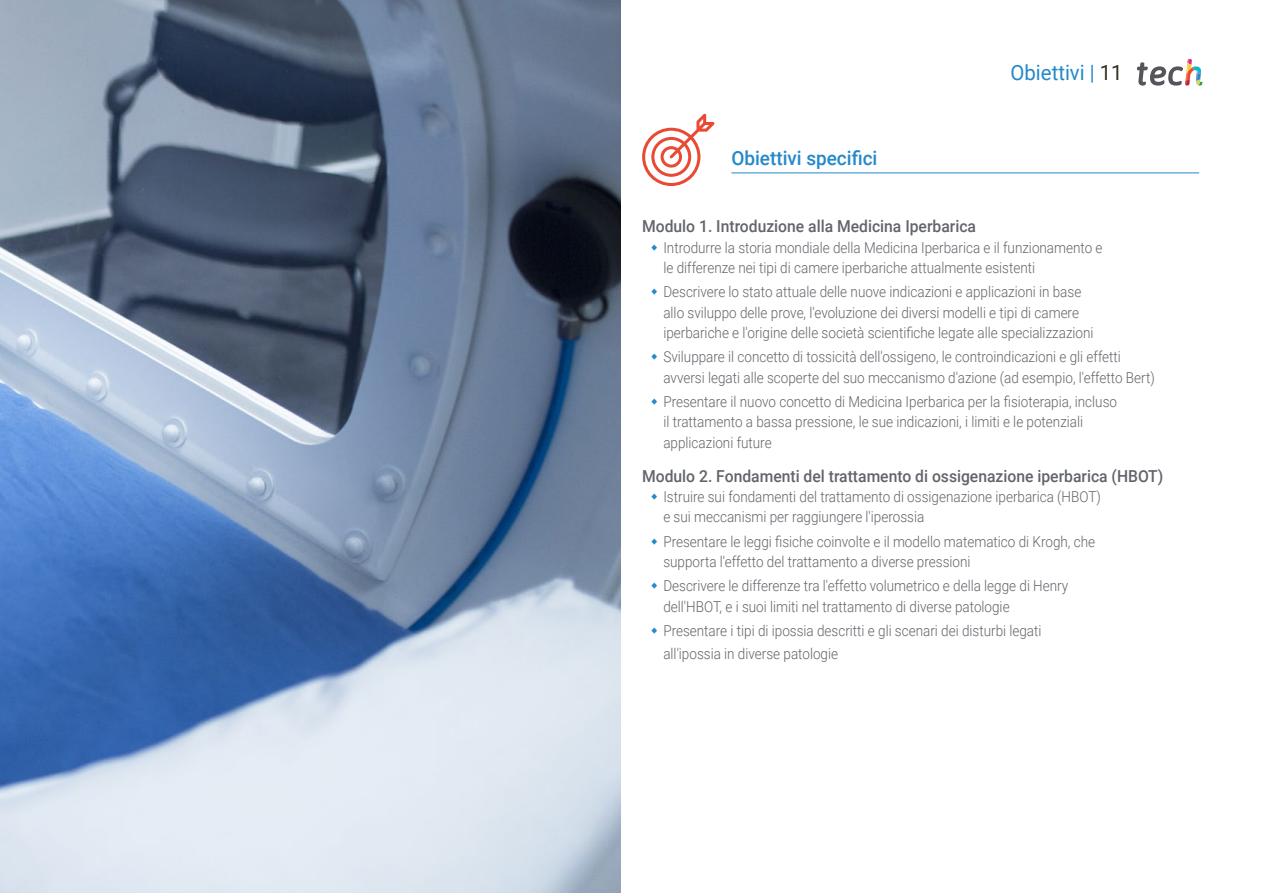
<style>
.page{position:relative;width:1263px;height:893px;background:#fff}
.page>*{position:absolute;margin:0;border:0;box-sizing:border-box;transform-origin:0 0}
.t1{font:21px "Roboto";color:#2488c9}
.t2{font:500 19.5px "Roboto";color:#2488c9}
.t3{font:500 16.5px "Roboto";color:#61646a;scale:.95 1}
.t4{font:300 15px/20.2px "Roboto";color:#61646a;scale:.9 1}
.s1{color:#312e20}
</style>
<div class="page">
<img style="left:0;top:0;width:621px;height:893px">
<hr style="left:731px;top:173px;width:468px;height:1px;background:#2488c9">
<svg style="left:642px;top:114px;width:72px;height:72px"></svg>
<svg style="left:1137px;top:59px;width:65px;height:27px"></svg>
<h2 class="t2" style="left:731px;top:144px;width:147px">Obiettivi specifici</h2>
<h1 class="t1" style="left:1010px;top:57px;width:114px">Obiettivi | <span class="s1">11</span></h1>
<p class="t3" style="left:642px;top:215px;width:353px">Modulo 1. Introduzione alla Medicina Iperbarica</p>
<p class="t4" style="left:663px;top:237px;width:489px">Introdurre la storia mondiale della Medicina Iperbarica e il funzionamento e le differenze nei tipi di camere iperbariche attualmente esistenti</p>
<p class="t4" style="left:663px;top:281px;width:479px">Descrivere lo stato attuale delle nuove indicazioni e applicazioni in base allo sviluppo delle prove, l'evoluzione dei diversi modelli e tipi di camere iperbariche e l'origine delle società scientifiche legate alle specializzazioni</p>
<p class="t4" style="left:663px;top:346px;width:547px">Sviluppare il concetto di tossicità dell'ossigeno, le controindicazioni e gli effetti avversi legati alle scoperte del suo meccanismo d'azione (ad esempio, l'effetto Bert)</p>
<p class="t4" style="left:663px;top:391px;width:506px">Presentare il nuovo concetto di Medicina Iperbarica per la fisioterapia, incluso il trattamento a bassa pressione, le sue indicazioni, i limiti e le potenziali applicazioni future</p>
<p class="t3" style="left:642px;top:464px;width:550px">Modulo 2. Fondamenti del trattamento di ossigenazione iperbarica (HBOT)</p>
<p class="t4" style="left:663px;top:486px;width:488px">Istruire sui fondamenti del trattamento di ossigenazione iperbarica (HBOT) e sui meccanismi per raggiungere l'iperossia</p>
<p class="t4" style="left:663px;top:531px;width:481px">Presentare le leggi fisiche coinvolte e il modello matematico di Krogh, che supporta l'effetto del trattamento a diverse pressioni</p>
<p class="t4" style="left:663px;top:575px;width:451px">Descrivere le differenze tra l'effetto volumetrico e della legge di Henry dell'HBOT, e i suoi limiti nel trattamento di diverse patologie</p>
<p class="t4" style="left:663px;top:619px;width:422px;line-height:22.5px">Presentare i tipi di ipossia descritti e gli scenari dei disturbi legati all'ipossia in diverse patologie</p>
</div>
